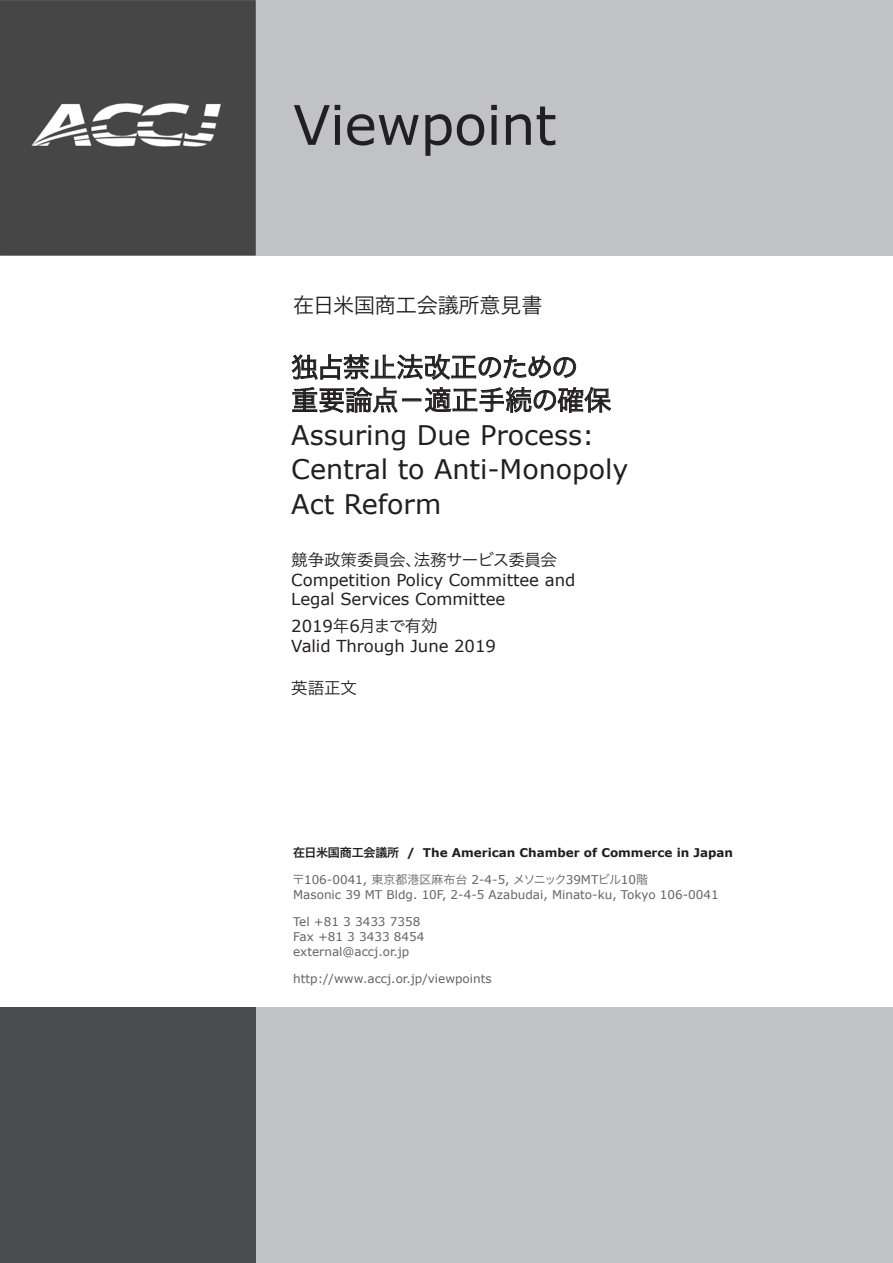
<style>
.page{position:relative;width:893px;height:1263px;background:#fff}
.page>*{position:absolute;margin:0;border:0;box-sizing:border-box;transform-origin:0 0}
.t1{font:54.6px "Verdana";letter-spacing:-.01em;color:#231f20}
.t2{font:27px "Verdana";color:#231f20}
.cover_header_J{font:27px "Hira Kaku Pro W3";letter-spacing:-.005em;color:#231f20}
.cover_header_J-2{font:27px "Hira Kaku Pro W3";letter-spacing:-.04em;color:#231f20}
.t3{font:21px "Hira Kaku Pro W3";letter-spacing:-.005em;color:#231f20}
.cover_committee_vali{font:16.5px "Verdana";letter-spacing:-.005em;color:#231f20}
.cover_committee_vali-2{font:16.5px "Hira Kaku Pro W3";letter-spacing:-.025em;color:#231f20}
.t4{font:12px "Verdana";color:#636366}
.t5{font:700 12px "Verdana";color:#231f20}
.s1{font-family:"Verdana"}
.s2{font-family:"Hira Kaku Pro W6";font-weight:400}
.s3{font-family:"Hira Kaku Pro W3"}
</style>
<div class="page">
<div style="left:0;top:0;width:893px;height:255px;background:#c1c2c4"></div>
<div style="left:0;top:1008px;width:893px;height:255px;background:#c1c2c4"></div>
<div style="left:0;top:1008px;width:255px;height:255px;background:#4b4c4d"></div>
<div style="left:0;top:0;width:255px;height:255px;background:#464646"></div>
<svg style="left:291px;top:354px;width:285px;height:26px"></svg>
<svg style="left:292px;top:387px;width:319px;height:26px"></svg>
<h1 class="t1" style="left:293px;top:90px;width:265px">Viewpoint</h1>
<p class="t3" style="left:293px;top:287px;width:251px">在日米国商工会議所意見書</p>
<p class="cover_header_J-2" style="left:291px;top:343px;width:289px">独占禁止法改正のための</p>
<p class="cover_header_J" style="left:291px;top:376px;width:321px">重要論点－適正手続の確保</p>
<p class="t2" style="left:291px;top:418px;width:305px">Assuring Due Process:</p>
<p class="t2" style="left:291px;top:452px;width:339px">Central to Anti-Monopoly</p>
<p class="t2" style="left:291px;top:487px;width:152px">Act Reform</p>
<p class="cover_committee_vali-2" style="left:291px;top:545px;width:267px">競争政策委員会、法務サービス委員会</p>
<p class="cover_committee_vali" style="left:291px;top:569px;width:286px">Competition Policy Committee and</p>
<p class="cover_committee_vali" style="left:291px;top:589px;width:216px">Legal Services Committee</p>
<p class="cover_committee_vali-2" style="left:291px;top:611px;width:148px"><span class="s1">2019</span>年<span class="s1">6</span>月まで有効</p>
<p class="cover_committee_vali" style="left:291px;top:635px;width:206px">Valid Through June 2019</p>
<p class="cover_committee_vali-2" style="left:291px;top:673px;width:67px">英語正文</p>
<p class="t5" style="left:293px;top:845px;width:441px"><span class="s2">在日米国商工会議所</span> / The American Chamber of Commerce in Japan</p>
<p class="t4" style="left:293px;top:872px;width:357px"><span class="s3">〒</span>106-0041, <span class="s3">東京都港区麻布台</span> 2-4-5, <span class="s3">メソニック</span>39MT<span class="s3">ビル</span>10<span class="s3">階</span></p>
<p class="t4" style="left:293px;top:887px;width:427px">Masonic 39 MT Bldg. 10F, 2-4-5 Azabudai, Minato-ku, Tokyo 106-0041</p>
<p class="t4" style="left:293px;top:914px;width:129px">Tel +81 3 3433 7358</p>
<p class="t4" style="left:293px;top:929px;width:133px">Fax +81 3 3433 8454</p>
<p class="t4" style="left:293px;top:944px;width:118px">external@accj.or.jp</p>
<p class="t4" style="left:293px;top:971px;width:200px">http://www.accj.or.jp/viewpoints</p>
</div>
